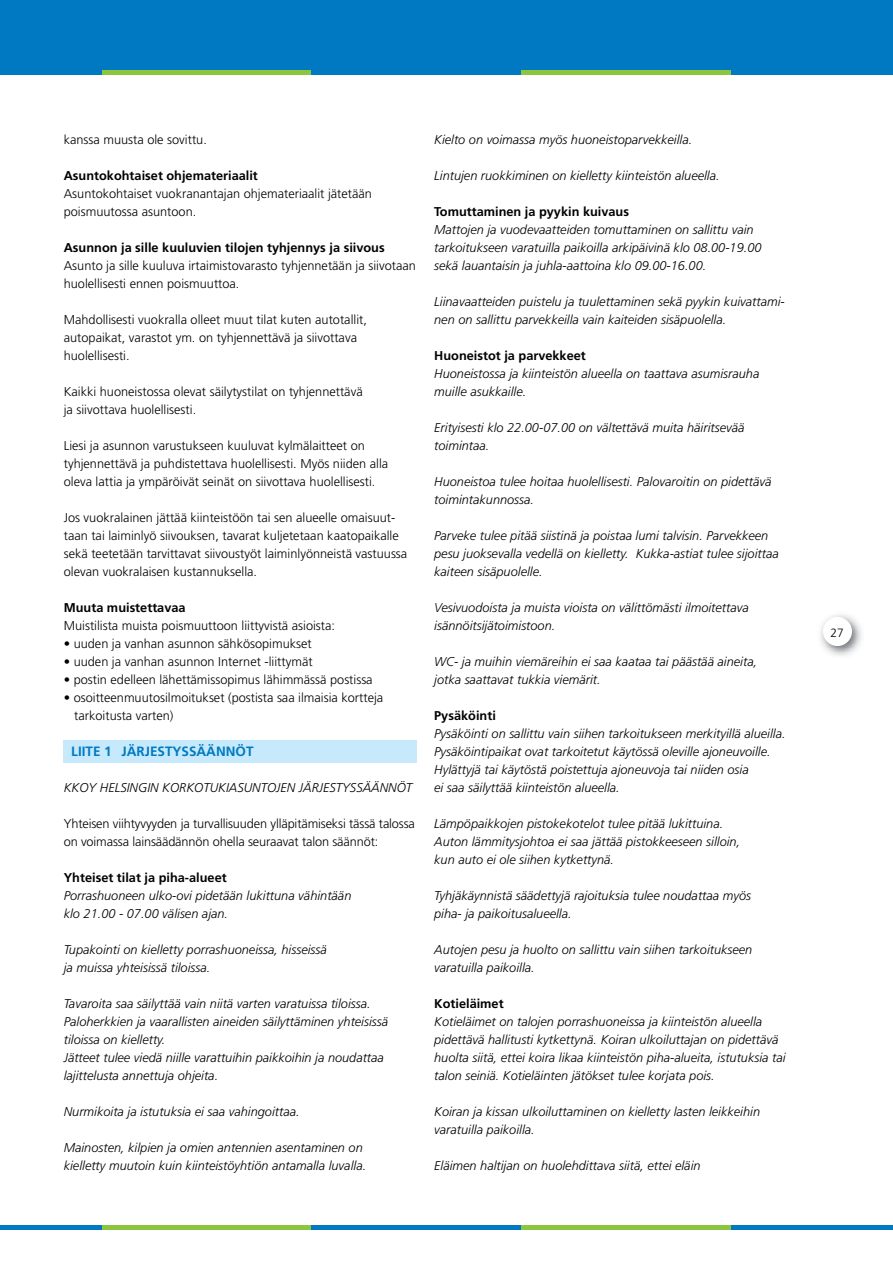
<style>
.page{position:relative;width:893px;height:1263px;background:#fff}
.page>*{position:absolute;margin:0;border:0;box-sizing:border-box;transform-origin:0 0}
.t1{font:700 13.5px "Frutiger";color:#0079c2}
.t2{font:italic 300 12.75px/18px "Frutiger";color:#000}
.t3{font:300 12.75px/18px "Frutiger";color:#000}
.t4{font:700 12.75px "Frutiger";color:#000}
.t5{font:300 12px "Frutiger";color:#000}
</style>
<div class="page">
<div style="left:0;top:1225px;width:102px;height:5px;background:#0079c2"></div>
<div style="left:102px;top:1225px;width:210px;height:5px;background:#8cc63e"></div>
<div style="left:312px;top:1225px;width:209px;height:5px;background:#0079c2"></div>
<div style="left:730px;top:1225px;width:163px;height:5px;background:#0079c2"></div>
<div style="left:521px;top:1225px;width:210px;height:5px;background:#8cc63e"></div>
<div style="left:0;top:0;width:893px;height:70px;background:#0079c2"></div>
<img style="left:820px;top:615px;width:42px;height:41px">
<div style="left:823px;top:617px;width:29px;height:29px;background:#fff;border-radius:50%"></div>
<hr style="left:0;top:70px;width:102px;height:4px;background:#0079c2">
<hr style="left:102px;top:70px;width:210px;height:4px;background:#8cc63e">
<hr style="left:312px;top:70px;width:209px;height:4px;background:#0079c2">
<hr style="left:730px;top:70px;width:163px;height:4px;background:#0079c2">
<hr style="left:521px;top:70px;width:210px;height:4px;background:#8cc63e">
<div style="left:63px;top:740px;width:353px;height:23px;background:#c6eafb"></div>
<p class="t3" style="left:64px;top:131px;width:145px">kanssa muusta ole sovittu.</p>
<p class="t4" style="left:64px;top:168px;width:196px">Asuntokohtaiset ohjemateriaalit</p>
<p class="t3" style="left:64px;top:185px;width:310px">Asuntokohtaiset vuokranantajan ohjemateriaalit jätetään poismuutossa asuntoon.</p>
<p class="t4" style="left:64px;top:240px;width:322px">Asunnon ja sille kuuluvien tilojen tyhjennys ja siivous</p>
<p class="t3" style="left:64px;top:257px;width:354px">Asunto ja sille kuuluva irtaimistovarasto tyhjennetään ja siivotaan huolellisesti ennen poismuuttoa.</p>
<p class="t3" style="left:64px;top:311px;width:305px">Mahdollisesti vuokralla olleet muut tilat kuten autotallit, autopaikat, varastot ym. on tyhjennettävä ja siivottava huolellisesti.</p>
<p class="t3" style="left:64px;top:383px;width:300px">Kaikki huoneistossa olevat säilytystilat on tyhjennettävä ja siivottava huolellisesti.</p>
<p class="t3" style="left:64px;top:437px;width:326px">Liesi ja asunnon varustukseen kuuluvat kylmälaitteet on tyhjennettävä ja puhdistettava huolellisesti. Myös niiden alla oleva lattia ja ympäröivät seinät on siivottava huolellisesti.</p>
<p class="t3" style="left:64px;top:509px;width:345px">Jos vuokralainen jättää kiinteistöön tai sen alueelle omaisuut&shy;taan tai laiminlyö siivouksen, tavarat kuljetetaan kaatopaikalle sekä teetetään tarvittavat siivoustyöt laiminlyönneistä vastuussa olevan vuokralaisen kustannuksella.</p>
<p class="t4" style="left:64px;top:600px;width:123px">Muuta muistettavaa</p>
<p class="t3" style="left:64px;top:617px;width:273px">Muistilista muista poismuuttoon liittyvistä asioista:</p>
<p class="t3" style="left:64px;top:635px;width:250px">• uuden ja vanhan asunnon sähkösopimukset</p>
<p class="t3" style="left:64px;top:653px;width:250px">• uuden ja vanhan asunnon Internet -liittymät</p>
<p class="t3" style="left:64px;top:671px;width:310px">• postin edelleen lähettämissopimus lähimmässä postissa</p>
<p class="t3" style="left:74px;top:689px;width:310px;text-indent:-10px">• osoitteenmuutosilmoitukset (postista saa ilmaisia kortteja tarkoitusta varten)</p>
<p class="t1" style="left:71px;top:743px;width:184px">LIITE 1 JÄRJESTYSSÄÄNNÖT</p>
<p class="t2" style="left:64px;top:779px;width:350px">KKOY HELSINGIN KORKOTUKIASUNTOJEN JÄRJESTYSSÄÄNNÖT</p>
<p class="t3" style="left:64px;top:815px;width:353px">Yhteisen viihtyvyyden ja turvallisuuden ylläpitämiseksi tässä talossa on voimassa lainsäädännön ohella seuraavat talon säännöt:</p>
<p class="t4" style="left:64px;top:870px;width:164px">Yhteiset tilat ja piha-alueet</p>
<p class="t2" style="left:64px;top:887px;width:289px">Porrashuoneen ulko-ovi pidetään lukittuna vähintään klo 21.00 - 07.00 välisen ajan.</p>
<p class="t2" style="left:64px;top:941px;width:265px">Tupakointi on kielletty porrashuoneissa, hisseissä ja muissa yhteisissä tiloissa.</p>
<p class="t2" style="left:64px;top:995px;width:326px">Tavaroita saa säilyttää vain niitä varten varatuissa tiloissa.<br>Paloherkkien ja vaarallisten aineiden säilyttäminen yhteisissä tiloissa on kielletty.<br>Jätteet tulee viedä niille varattuihin paikkoihin ja noudattaa lajittelusta annettuja ohjeita.</p>
<p class="t2" style="left:64px;top:1103px;width:237px">Nurmikoita ja istutuksia ei saa vahingoittaa.</p>
<p class="t2" style="left:64px;top:1139px;width:304px">Mainosten, kilpien ja omien antennien asentaminen on kielletty muutoin kuin kiinteistöyhtiön antamalla luvalla.</p>
<p class="t2" style="left:434px;top:131px;width:260px">Kielto on voimassa myös huoneistoparvekkeilla.</p>
<p class="t2" style="left:434px;top:167px;width:287px">Lintujen ruokkiminen on kielletty kiinteistön alueella.</p>
<p class="t4" style="left:434px;top:204px;width:196px">Tomuttaminen ja pyykin kuivaus</p>
<p class="t2" style="left:434px;top:221px;width:329px">Mattojen ja vuodevaatteiden tomuttaminen on sallittu vain tarkoitukseen varatuilla paikoilla arkipäivinä klo 08.00-19.00 sekä lauantaisin ja juhla-aattoina klo 09.00-16.00.</p>
<p class="t2" style="left:434px;top:293px;width:352px">Liinavaatteiden puistelu ja tuulettaminen sekä pyykin kuivattami&shy;nen on sallittu parvekkeilla vain kaiteiden sisäpuolella.</p>
<p class="t4" style="left:434px;top:348px;width:153px">Huoneistot ja parvekkeet</p>
<p class="t2" style="left:434px;top:365px;width:327px">Huoneistossa ja kiinteistön alueella on taattava asumisrauha muille asukkaille.</p>
<p class="t2" style="left:434px;top:419px;width:312px">Erityisesti klo 22.00-07.00 on vältettävä muita häiritsevää toimintaa.</p>
<p class="t2" style="left:434px;top:473px;width:339px">Huoneistoa tulee hoitaa huolellisesti. Palovaroitin on pidettävä toimintakunnossa.</p>
<p class="t2" style="left:434px;top:527px;width:346px">Parveke tulee pitää siistinä ja poistaa lumi talvisin. Parvekkeen pesu juoksevalla vedellä on kielletty. Kukka-astiat tulee sijoittaa kaiteen sisäpuolelle.</p>
<p class="t2" style="left:434px;top:599px;width:316px">Vesivuodoista ja muista vioista on välittömästi ilmoitettava isännöitsijätoimistoon.</p>
<p class="t2" style="left:434px;top:653px;width:324px">WC- ja muihin viemäreihin ei saa kaataa tai päästää aineita, jotka saattavat tukkia viemärit.</p>
<p class="t4" style="left:434px;top:708px;width:63px">Pysäköinti</p>
<p class="t2" style="left:434px;top:725px;width:353px">Pysäköinti on sallittu vain siihen tarkoitukseen merkityillä alueilla.<br>Pysäköintipaikat ovat tarkoitetut käytössä oleville ajoneuvoille.<br>Hylättyjä tai käytöstä poistettuja ajoneuvoja tai niiden osia<br>ei saa säilyttää kiinteistön alueella.</p>
<p class="t2" style="left:434px;top:815px;width:308px">Lämpöpaikkojen pistokekotelot tulee pitää lukittuina.<br>Auton lämmitysjohtoa ei saa jättää pistokkeeseen silloin, kun auto ei ole siihen kytkettynä.</p>
<p class="t2" style="left:434px;top:887px;width:318px">Tyhjäkäynnistä säädettyjä rajoituksia tulee noudattaa myös piha- ja paikoitusalueella.</p>
<p class="t2" style="left:434px;top:941px;width:320px">Autojen pesu ja huolto on sallittu vain siihen tarkoitukseen varatuilla paikoilla.</p>
<p class="t4" style="left:434px;top:996px;width:71px">Kotieläimet</p>
<p class="t2" style="left:434px;top:1013px;width:353px">Kotieläimet on talojen porrashuoneissa ja kiinteistön alueella pidettävä hallitusti kytkettynä. Koiran ulkoiluttajan on pidettävä huolta siitä, ettei koira likaa kiinteistön piha-alueita, istutuksia tai talon seiniä. Kotieläinten jätökset tulee korjata pois.</p>
<p class="t2" style="left:434px;top:1103px;width:327px">Koiran ja kissan ulkoiluttaminen on kielletty lasten leikkeihin varatuilla paikoilla.</p>
<p class="t2" style="left:434px;top:1157px;width:268px">Eläimen haltijan on huolehdittava siitä, ettei eläin</p>
<p class="t5" style="left:830px;top:626px;width:15px">27</p>
</div>
